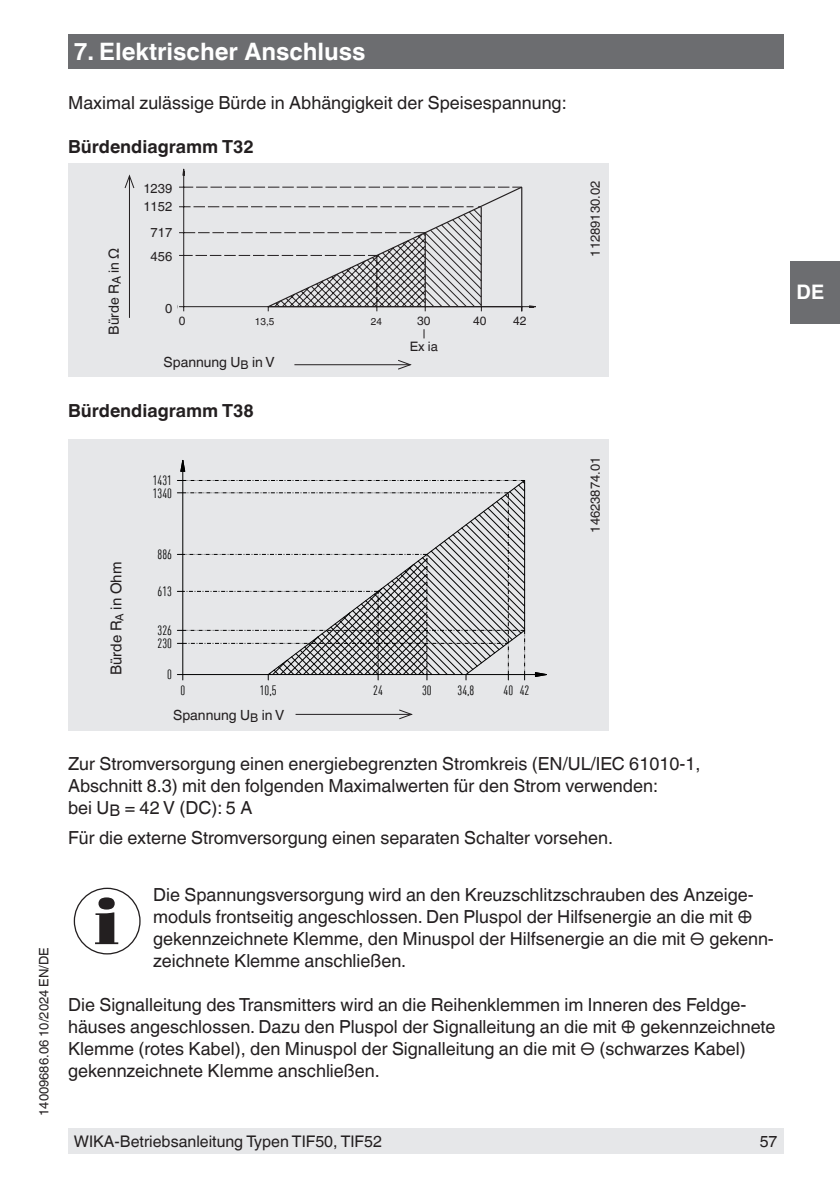
<style>
.page{position:relative;width:840px;height:1191px;background:#fff}
.page>*{position:absolute;margin:0;border:0;box-sizing:border-box;transform-origin:0 0}
.t1{font:700 24px "Helvetica World";color:#fff}
.t2{font:700 20px "Helvetica World";color:#fff}
.t3{font:18px/22px "Helvetica World";color:#231f20}
.t4{font:700 18px "Helvetica World";color:#231f20}
.t5{font:16px "Helvetica World";color:#231f20}
.t6{font:15px "Helvetica World";color:#231f20}
.t7{font:14px "Helvetica World";color:#231f20}
.t8{font:13.2px/12.4px "DIN Cond";color:#000}
.t9{font:13px/18px "Helvetica World";color:#231f20}
.t10{font:12px "Helvetica World";color:#231f20}
.t11{font:10px "Helvetica World";color:#231f20}
</style>
<div class="page">
<div style="left:68px;top:1128px;width:714px;height:26px;background:#e6e7e9"></div>
<div style="left:68px;top:34px;width:714px;height:34px;background:#6c6d70"></div>
<div style="left:790px;top:261px;width:49px;height:62px;background:#6c6d70"></div>
<div style="left:68px;top:163px;width:540px;height:214px;background:#e6e7e9"></div>
<svg style="left:183px;top:179px;width:344px;height:133px"></svg>
<svg style="left:177px;top:183px;width:187px;height:129px"></svg>
<svg style="left:473px;top:206px;width:9px;height:12px"></svg>
<hr style="left:129px;top:176px;width:1px;height:142px;background:#231f20">
<svg style="left:124px;top:174px;width:11px;height:15px"></svg>
<hr style="left:294px;top:364px;width:116px;height:1px;background:#231f20">
<svg style="left:396px;top:360px;width:16px;height:10px"></svg>
<div style="left:68px;top:439px;width:540px;height:291px;background:#e6e7e9"></div>
<svg style="left:534px;top:672px;width:13px;height:5px"></svg>
<svg style="left:180px;top:460px;width:6px;height:12px"></svg>
<hr style="left:182px;top:460px;width:1px;height:220px;background:#000">
<hr style="left:177px;top:674px;width:369px;height:1px;background:#000">
<svg style="left:177px;top:480px;width:348px;height:200px"></svg>
<svg style="left:95px;top:897px;width:23px;height:47px"></svg>
<div style="left:74px;top:887px;width:66px;height:67px;border:1px solid #231f20;border-radius:50%"></div>
<hr style="left:295px;top:714px;width:116px;height:1px;background:#231f20">
<svg style="left:398px;top:709px;width:15px;height:11px"></svg>
<p class="t9" style="left:35px;top:1115px;width:170px;rotate:-90deg">14009686.06 10/2024 EN/DE</p>
<h1 class="t1" style="left:74px;top:37px;width:293px">7. Elektrischer Anschluss</h1>
<p class="t3" style="left:68px;top:92px;width:500px">Maximal zulässige Bürde in Abhängigkeit der Speisespannung:</p>
<p class="t4" style="left:68px;top:137px;width:187px">Bürdendiagramm T32</p>
<p class="t7" style="left:106px;top:335px;width:89px;rotate:-90deg">Bürde R<sub>A</sub> in Ω</p>
<p class="t9" style="left:143px;top:179px;width:30px">1239<br>1152</p>
<p class="t9" style="left:150px;top:220px;width:23px;line-height:24px">717<br>456</p>
<p class="t9" style="left:165px;top:299px;width:9px">0</p>
<p class="t10" style="left:179px;top:314px;width:8px">0</p>
<p class="t11" style="left:255px;top:316px;width:21px">13,5</p>
<p class="t11" style="left:371px;top:316px;width:13px">24</p>
<p class="t10" style="left:417px;top:314px;width:15px">30</p>
<p class="t10" style="left:473px;top:314px;width:15px">40</p>
<p class="t10" style="left:513px;top:314px;width:15px">42</p>
<p class="t7" style="left:163px;top:354px;width:113px">Spannung U<sub>B</sub> in V</p>
<p class="t9" style="left:409px;top:337px;width:30px">Ex ia</p>
<p class="t4" style="left:68px;top:401px;width:187px">Bürdendiagramm T38</p>
<p class="t6" style="left:107px;top:675px;width:115px;rotate:-90deg">Bürde R<sub>A</sub> in Ohm</p>
<p class="t8" style="left:153px;top:474px;width:21px">1431<br>1340</p>
<p class="t8" style="left:157px;top:548px;width:16px">886</p>
<p class="t8" style="left:157px;top:585px;width:16px">613</p>
<p class="t8" style="left:157px;top:624px;width:16px">326</p>
<p class="t8" style="left:157px;top:637px;width:16px">230</p>
<p class="t8" style="left:167px;top:668px;width:6px">0</p>
<p class="t8" style="left:180px;top:684px;width:6px">0</p>
<p class="t8" style="left:260px;top:684px;width:18px">10,5</p>
<p class="t8" style="left:373px;top:684px;width:11px">24</p>
<p class="t8" style="left:422px;top:684px;width:11px">30</p>
<p class="t8" style="left:457px;top:684px;width:18px">34,8</p>
<p class="t8" style="left:503px;top:684px;width:27px">40 42</p>
<p class="t7" style="left:173px;top:706px;width:113px">Spannung U<sub>B</sub> in V</p>
<p class="t9" style="left:586px;top:257px;width:77px;rotate:-90deg">11289130.02</p>
<p class="t9" style="left:586px;top:532px;width:77px;rotate:-90deg">14623874.01</p>
<p class="t3" style="left:68px;top:752px;width:633px">Zur Stromversorgung einen energiebegrenzten Stromkreis (EN/UL/IEC 61010-1,<br>Abschnitt 8.3) mit den folgenden Maximalwerten für den Strom verwenden:<br>bei U<sub>B</sub> = 42 V (DC): 5 A</p>
<p class="t3" style="left:68px;top:826px;width:546px">Für die externe Stromversorgung einen separaten Schalter vorsehen.</p>
<p class="t3" style="left:153px;top:883px;width:622px">Die Spannungsversorgung wird an den Kreuzschlitzschrauben des Anzeige&shy;moduls frontseitig angeschlossen. Den Pluspol der Hilfsenergie an die mit ⊕ gekennzeichnete Klemme, den Minuspol der Hilfsenergie an die mit ⊖ gekenn&shy;zeichnete Klemme anschließen.</p>
<p class="t3" style="left:68px;top:993px;width:708px">Die Signalleitung des Transmitters wird an die Reihenklemmen im Inneren des Feldge&shy;häuses angeschlossen. Dazu den Pluspol der Signalleitung an die mit ⊕ gekennzeichnete Klemme (rotes Kabel), den Minuspol der Signalleitung an die mit ⊖ (schwarzes Kabel) gekennzeichnete Klemme anschließen.</p>
<p class="t8" style="left:499px;top:765px;width:52px">14623874.01</p>
<p class="t5" style="left:74px;top:1132px;width:309px">WIKA-Betriebsanleitung Typen TIF50, TIF52</p>
<p class="t5" style="left:759px;top:1132px;width:19px">57</p>
<p class="t2" style="left:796px;top:281px;width:29px">DE</p>
</div>
